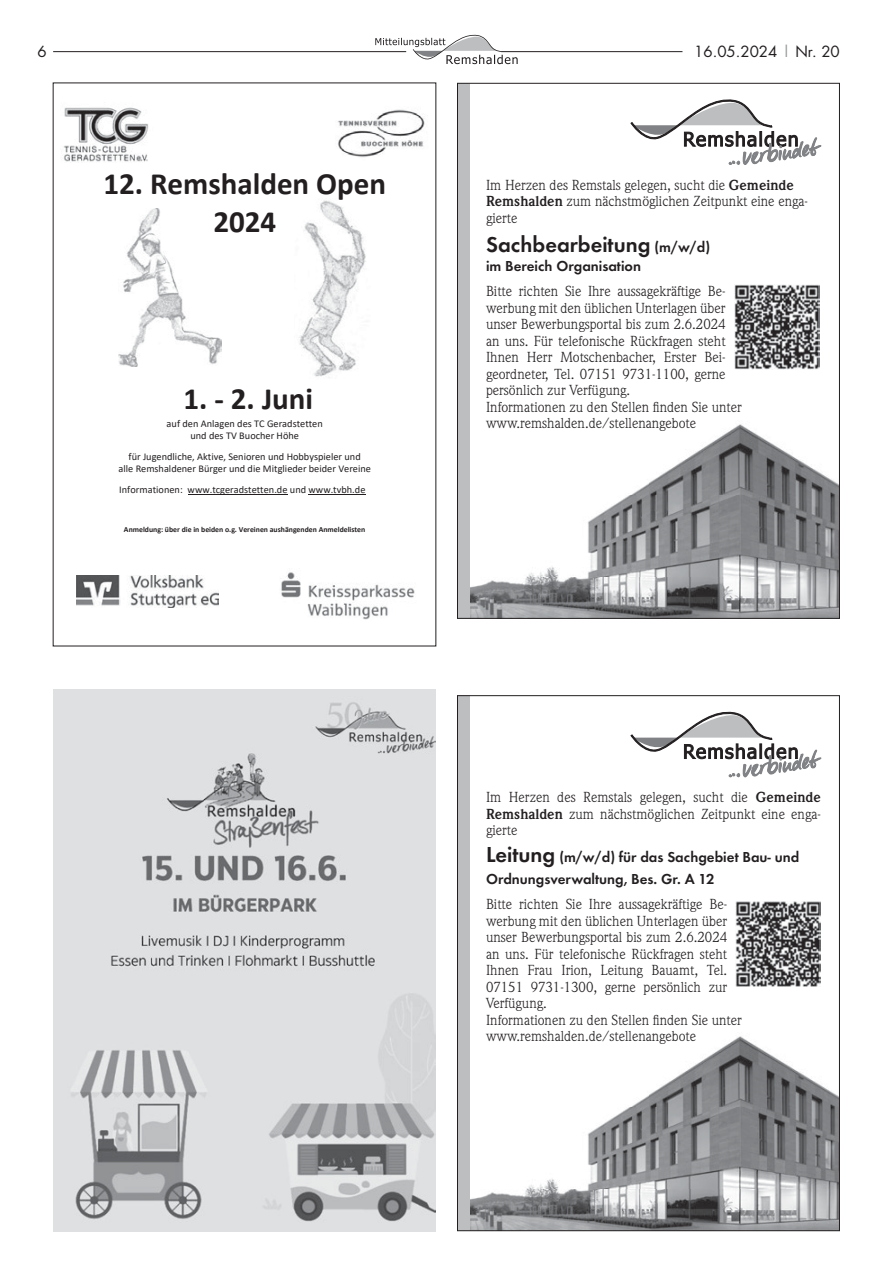
<style>
.page{position:relative;width:893px;height:1263px;background:#fff}
.page>*{position:absolute;margin:0;border:0;box-sizing:border-box;transform-origin:0 0}
.t1{font:700 31.05px/38px "Calibri";color:#231f20;text-align:center}
.t2{font:600 22.5px "Futura T";color:#231f20}
.t3{font:600 15px/22.5px "Futura T";color:#231f20}
.t4{font:15px "Futura";color:#231f20}
.t5{font:14.25px/16.5px "Weidemann";color:#231f20}
.t6{font:10.35px/12.6px "Calibri";color:#231f20;text-align:center}
.t7{font:700 7.8px "Calibri";color:#231f20}
.s1{color:#949698}
.s2{font-weight:700}
.s3{font-size:15px}
.s4{font-size:22.5px}
</style>
<div class="page">
<hr style="left:53px;top:51px;width:353px;height:1px;background:#231f20">
<hr style="left:501px;top:51px;width:181px;height:1px;background:#231f20">
<svg style="left:375px;top:34px;width:143px;height:30px"></svg>
<img style="left:76px;top:575px;width:143px;height:33px">
<img style="left:281px;top:572px;width:134px;height:48px">
<img style="left:64px;top:107px;width:85px;height:55px">
<img style="left:338px;top:109px;width:87px;height:48px">
<img style="left:299px;top:200px;width:67px;height:178px">
<img style="left:118px;top:208px;width:103px;height:158px">
<hr style="left:188px;top:494px;width:100px;height:1px;background:#231f20">
<hr style="left:308px;top:494px;width:57px;height:1px;background:#231f20">
<img style="left:53px;top:690px;width:383px;height:541px">
<img style="left:470px;top:424px;width:368px;height:193px">
<svg style="left:631px;top:99px;width:190px;height:66px"></svg>
<div style="left:457px;top:83px;width:13px;height:535px;background:#bcbec0"></div>
<img style="left:734px;top:284px;width:85px;height:85px">
<img style="left:470px;top:1036px;width:368px;height:193px">
<svg style="left:631px;top:711px;width:190px;height:66px"></svg>
<div style="left:457px;top:696px;width:13px;height:535px;background:#bcbec0"></div>
<img style="left:736px;top:901px;width:85px;height:85px">
<p class="t4" style="left:38px;top:41px;width:11px">6</p>
<p class="t4" style="left:694px;top:41px;width:147px">16.05.2024 <span class="s1">|</span> Nr. 20</p>
<h1 class="t1" style="left:103px;top:165px;width:284px">12. Remshalden Open<br>2024</h1>
<h1 class="t1" style="left:183px;top:379px;width:131px">1. - 2. Juni</h1>
<p class="t6" style="left:167px;top:417px;width:158px">auf den Anlagen des TC Geradstetten und des TV Buocher Höhe</p>
<p class="t6" style="left:118px;top:450px;width:254px">für Jugendliche, Aktive, Senioren und Hobbyspieler und<br>alle Remshaldener Bürger und die Mitglieder beider Vereine</p>
<p class="t6" style="left:119px;top:483px;width:248px">Informationen: www.tcgeradstetten.de und www.tvbh.de</p>
<p class="t7" style="left:124px;top:523px;width:243px">Anmeldung: über die in beiden o.g. Vereinen aushängenden Anmeldelisten</p>
<p class="t5" style="left:486px;top:177px;width:323px">Im Herzen des Remstals gelegen, sucht die <span class="s2">Gemeinde<br>Remshalden</span> zum nächstmöglichen Zeitpunkt eine enga&shy;gierte</p>
<h2 class="t2" style="left:486px;top:231px;width:226px">Sachbearbeitung <span class="s3">(m/w/d)</span></h2>
<p class="t3" style="left:486px;top:255px;width:156px">im Bereich Organisation</p>
<p class="t5" style="left:486px;top:283px;width:257px">Bitte richten Sie Ihre aussagekräftige Be&shy;werbung mit den üblichen Unterlagen über unser Bewerbungsportal bis zum 2.6.2024 an uns. Für telefonische Rückfragen steht Ihnen Herr Motschenbacher, Erster Bei&shy;geordneter, Tel. 07151 9731-1100, gerne persönlich zur Verfügung.<br>Informationen zu den Stellen finden Sie unter www.remshalden.de/stellenangebote</p>
<p class="t5" style="left:486px;top:789px;width:336px;text-align:justify">Im Herzen des Remstals gelegen, sucht die <span class="s2">Gemeinde Remshalden</span> zum nächstmöglichen Zeitpunkt eine enga&shy;gierte</p>
<p class="t3" style="left:486px;top:845px;width:315px"><span class="s4">Leitung</span> (m/w/d) für das Sachgebiet Bau- und<br>Ordnungsverwaltung, Bes. Gr. A 12</p>
<p class="t5" style="left:486px;top:896px;width:257px">Bitte richten Sie Ihre aussagekräftige Be&shy;werbung mit den üblichen Unterlagen über unser Bewerbungsportal bis zum 2.6.2024 an uns. Für telefonische Rückfragen steht Ihnen Frau Irion, Leitung Bauamt, Tel.<br>07151 9731-1300, gerne persönlich zur Verfügung.<br>Informationen zu den Stellen finden Sie unter www.remshalden.de/stellenangebote</p>
</div>
